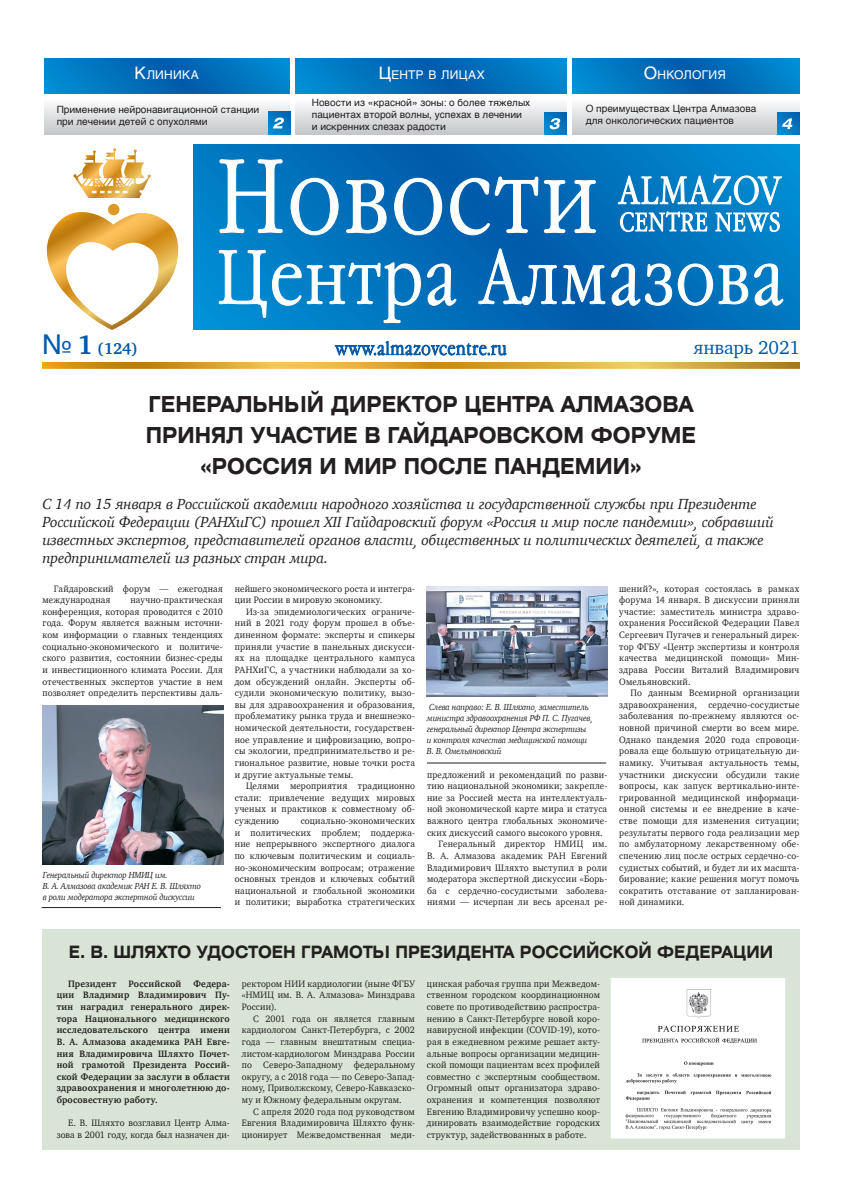
<style>
.page{position:relative;width:842px;height:1191px;background:#fff}
.page>*{position:absolute;margin:0;border:0;box-sizing:border-box;transform-origin:0 0}
.t1{font:700 22px/31px "Helios Ext";color:#231f20;text-align:center;scale:.85 1}
.t2{font:19px "Charter";letter-spacing:-.01em;color:#015aaa}
.t3{font:700 17px "Helios Ext";color:#231f20;scale:.85 1}
.t4{font:700 16px "Charter";color:#015aaa}
.t5{font:italic 15px/18px "Charter";letter-spacing:-.01em;color:#231f20}
.t6{font:11.9px "Helios";letter-spacing:.025em;color:#fff}
.t7{font:10px/12px "Helvetica";color:#231f20}
.t8{font:9.5px/11.6px "Charter";letter-spacing:.02em;color:#231f20;text-align:justify;scale:.95 1}
.t9{font:700 9.5px/11.6px "Charter";letter-spacing:.025em;color:#231f20;text-align:justify;scale:.95 1}
.t10{font:italic 9px/11px "Charter";letter-spacing:-.02em;color:#231f20;scale:.93 1}
.s1{font-size:17px}
.s2{font-family:"Helios";font-weight:400;font-size:27px}
.s3{font-size:27px}
</style>
<div class="page">
<img style="left:44px;top:93px;width:756px;height:42px">
<img style="left:44px;top:58px;width:756px;height:35px">
<img style="left:43px;top:362px;width:756px;height:6px">
<img style="left:777px;top:112px;width:23px;height:23px">
<svg style="left:782px;top:118px;width:10px;height:11px"></svg>
<img style="left:544px;top:112px;width:23px;height:23px">
<svg style="left:550px;top:118px;width:10px;height:11px"></svg>
<img style="left:194px;top:145px;width:605px;height:184px">
<img style="left:73px;top:148px;width:78px;height:50px">
<img style="left:46px;top:209px;width:133px;height:121px">
<div style="left:108px;top:204px;width:11px;height:11px;background:#de9925;border-radius:50%"></div>
<svg style="left:218px;top:159px;width:566px;height:197px"></svg>
<hr style="left:291px;top:42px;width:4px;height:93px;background:#fff">
<hr style="left:568px;top:44px;width:4px;height:94px;background:#fff">
<img style="left:268px;top:111px;width:23px;height:23px">
<svg style="left:273px;top:118px;width:11px;height:10px"></svg>
<hr style="left:42px;top:907px;width:179px;height:1px;background:#231f20">
<div style="left:42px;top:928px;width:757px;height:221px;background:#d9e4d6"></div>
<img style="left:43px;top:705px;width:181px;height:159px">
<img style="left:427px;top:586px;width:180px;height:110px">
<hr style="left:427px;top:763px;width:179px;height:1px;background:#231f20">
<img style="left:613px;top:980px;width:170px;height:156px">
<div style="left:611px;top:978px;width:174px;height:160px;border:1px solid #fff"></div>
<p class="t6" style="left:135px;top:68px;width:66px"><span class="s1">К</span>линика</p>
<p class="t6" style="left:379px;top:68px;width:107px"><span class="s1">Ц</span>ентр в лицах</p>
<p class="t6" style="left:644px;top:68px;width:83px"><span class="s1">О</span>нкология</p>
<p class="t7" style="left:57px;top:103px;width:204px">Применение нейронавигационной станции при лечении детей с опухолями</p>
<p class="t7" style="left:312px;top:97px;width:220px">Новости из «красной» зоны: о более тяжелых пациентах второй волны, успехах в лечении и искренних слезах радости</p>
<p class="t7" style="left:586px;top:103px;width:172px">О преимуществах Центра Алмазова для онкологических пациентов</p>
<h3 class="t4" style="left:42px;top:335px;width:97px"><span class="s2">№</span> <span class="s3">1</span> (124)</h3>
<h2 class="t2" style="left:694px;top:331px;width:107px">январь 2021</h2>
<h1 class="t1" style="left:146px;top:388px;width:649px">ГЕНЕРАЛЬНЫЙ ДИРЕКТОР ЦЕНТРА АЛМАЗОВА<br>ПРИНЯЛ УЧАСТИЕ В ГАЙДАРОВСКОМ ФОРУМЕ «РОССИЯ И МИР ПОСЛЕ ПАНДЕМИИ»</h1>
<p class="t5" style="left:42px;top:495px;width:733px">С 14 по 15 января в Российской академии народного хозяйства и государственной службы при Президенте Российской Федерации (РАНХиГС) прошел XII Гайдаровский форум «Россия и мир после пандемии», собравший известных экспертов, представителей органов власти, общественных и политических деятелей, а также предпринимателей из разных стран мира.</p>
<p class="t8" style="left:43px;top:582px;width:191px;text-indent:11px">Гайдаровский форум — ежегодная международная</p>
<p class="t8" style="left:235px;top:582px;width:191px">нейшего экономического роста и интегра&shy;ции России в мировую экономику.</p>
<p class="t8" style="left:235px;top:605px;width:191px;text-indent:11px">Из-за эпидемиологических ограниче&shy;ний в 2021 году форум прошел в объе&shy;диненном формате: эксперты и спикеры приняли участие в панельных дискусси&shy;ях на площадке центрального кампуса РАНХиГС, а участники наблюдали за хо&shy;дом обсуждений онлайн. Эксперты об&shy;судили экономическую политику, вызо&shy;вы для здравоохранения и образования, проблематику рынка труда и внешнеэко&shy;номической деятельности, государствен&shy;ное управление и цифровизацию, вопро&shy;сы экологии, предпринимательство и ре&shy;гиональное развитие, новые точки роста и другие актуальные темы.</p>
<p class="t8" style="left:235px;top:780px;width:191px;text-indent:11px">Целями мероприятия традиционно стали: привлечение ведущих мировых ученых и практиков к совместному об&shy;суждению</p>
<p class="t8" style="left:619px;top:582px;width:191px">шений?», которая состоялась в рамках форума 14 января. В дискуссии приняли участие: заместитель министра здраво&shy;охранения Российской Федерации Павел Сергеевич Пугачев и генеральный дирек&shy;тор ФГБУ «Центр экспертизы и контроля качества медицинской помощи» Мин&shy;здрава России Виталий Владимирович Омельяновский.</p>
<p class="t8" style="left:619px;top:687px;width:191px;text-indent:11px">По данным Всемирной организации здравоохранения, сердечно-сосудистые заболевания по-прежнему являются ос&shy;новной причиной смерти во всем мире.<br>Однако пандемия 2020 года спровоци&shy;ровала еще большую отрицательную ди&shy;намику. Учитывая актуальность темы, участники дискуссии обсудили такие вопросы, как запуск вертикально-инте&shy;грированной медицинской информаци&shy;онной системы и ее внедрение в каче&shy;стве помощи для изменения ситуации; результаты первого года реализации мер по амбулаторному лекарственному обе&shy;спечению лиц после острых сердечно-со&shy;судистых событий, и будет ли их масшта&shy;бирование; какие решения могут помочь сократить отставание от запланирован&shy;ной динамики.</p>
<p class="t8" style="left:43px;top:594px;width:191px;text-indent:88px">научно-практическая конференция, которая проводится с 2010 года. Форум является важным источни&shy;ком информации о главных тенденциях социально-экономического и политиче&shy;ского развития, состоянии бизнес-среды и инвестиционного климата России. Для отечественных экспертов участие в нем позволяет определить перспективы даль-</p>
<p class="t10" style="left:427px;top:701px;width:180px">Слева направо: Е. В. Шляхто, заместитель министра здравоохранения РФ П. С. Пугачев, генеральный директор Центра экспертизы и контроля качества медицинской помощи В. В. Омельяновский</p>
<p class="t8" style="left:427px;top:768px;width:191px">предложений и рекомендаций по разви-</p>
<p class="t8" style="left:427px;top:780px;width:191px">тию национальной экономики; закрепле-</p>
<p class="t8" style="left:427px;top:791px;width:191px">ние за Россией места на интеллектуаль-</p>
<p class="t8" style="left:427px;top:803px;width:191px">ной экономической карте мира и статуса</p>
<p class="t8" style="left:427px;top:815px;width:191px">важного центра глобальных экономиче-</p>
<p class="t8" style="left:427px;top:826px;width:186px">ских дискуссий самого высокого уровня.</p>
<p class="t8" style="left:438px;top:838px;width:179px">Генеральный директор НМИЦ им.</p>
<p class="t8" style="left:427px;top:849px;width:191px">В. А. Алмазова академик РАН Евгений</p>
<p class="t8" style="left:427px;top:861px;width:191px">Владимирович Шляхто выступил в роли</p>
<p class="t8" style="left:427px;top:873px;width:191px">модератора экспертной дискуссии «Борь-</p>
<p class="t8" style="left:427px;top:884px;width:191px">ба с сердечно-сосудистыми заболева-</p>
<p class="t8" style="left:427px;top:896px;width:191px">ниями — исчерпан ли весь арсенал ре-</p>
<p class="t8" style="left:235px;top:815px;width:191px;text-indent:66px">социально-экономических и политических проблем; поддержа&shy;ние непрерывного экспертного диалога по ключевым политическим и социаль&shy;но-экономическим вопросам; отражение основных трендов и ключевых событий национальной и глобальной экономики и политики; выработка стратегических</p>
<p class="t10" style="left:43px;top:869px;width:172px">Генеральный директор НМИЦ им.<br>В. А. Алмазова академик РАН Е. В. Шляхто в роли модератора экспертной дискуссии</p>
<h3 class="t3" style="left:69px;top:941px;width:830px">Е. В. ШЛЯХТО УДОСТОЕН ГРАМОТЫ ПРЕЗИДЕНТА РОССИЙСКОЙ ФЕДЕРАЦИИ</h3>
<p class="t9" style="left:68px;top:977px;width:53px">Президент</p>
<p class="t9" style="left:129px;top:977px;width:57px">Российской</p>
<p class="t8" style="left:427px;top:977px;width:184px">цинская рабочая группа при Межведом&shy;ственном городском координационном совете по противодействию распростра&shy;нению в Санкт-Петербурге новой коро&shy;навирусной инфекции (COVID-19), кото&shy;рая в ежедневном режиме решает акту&shy;альные вопросы организации медицин&shy;ской помощи пациентам всех профилей совместно с экспертным сообществом.<br>Огромный опыт организатора здраво&shy;охранения и компетенция позволяют Евгению Владимировичу успешно коор&shy;динировать взаимодействие городских структур, задействованных в работе.</p>
<p class="t8" style="left:242px;top:977px;width:184px">ректором НИИ кардиологии (ныне ФГБУ «НМИЦ им. В. А. Алмазова» Минздрава России).</p>
<p class="t8" style="left:242px;top:1012px;width:184px;text-indent:11px">С 2001 года он является главным кардиологом Санкт-Петербурга, с 2002 года — главным внештатным специа&shy;листом-кардиологом Минздрава России по Северо-Западному федеральному округу, а с 2018 года — по Северо-Запад&shy;ному, Приволжскому, Северо-Кавказско&shy;му и Южному федеральным округам.</p>
<p class="t8" style="left:242px;top:1105px;width:184px;text-indent:11px">С апреля 2020 года под руководством Евгения Владимировича Шляхто функ&shy;ционирует Межведомственная меди-</p>
<p class="t9" style="left:57px;top:977px;width:184px;text-indent:137px">Федера&shy;ции Владимир Владимирович Пу&shy;тин наградил генерального дирек&shy;тора Национального медицинского исследовательского центра имени В. А. Алмазова академика РАН Евге&shy;ния Владимировича Шляхто Почет&shy;ной грамотой Президента Россий&shy;ской Федерации за заслуги в области здравоохранения и многолетнюю до&shy;бросовестную работу.</p>
<p class="t8" style="left:57px;top:1117px;width:184px;text-align:right">Е. В. Шляхто возглавил Центр Алма&shy;зова в 2001 году, когда был назначен ди-</p>
</div>
